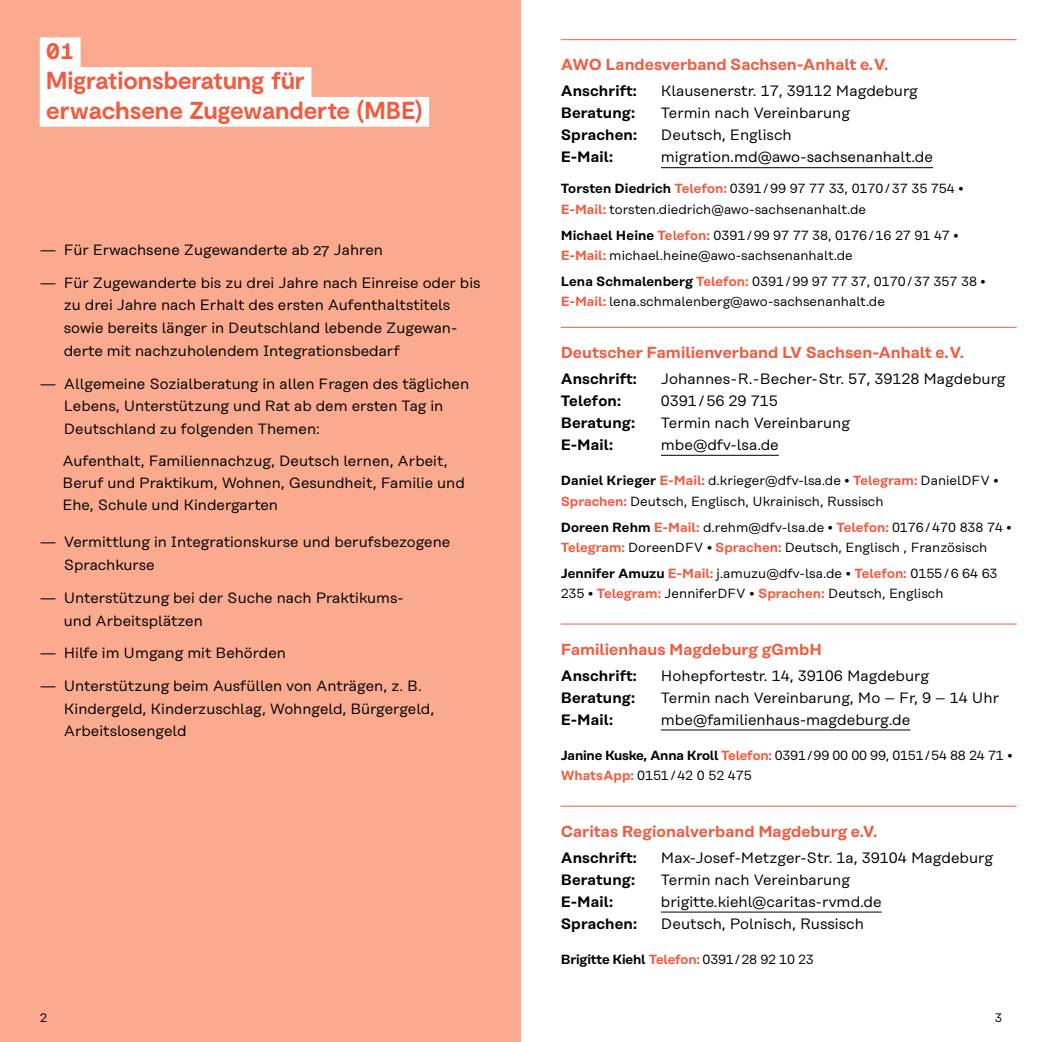
<style>
.page{position:relative;width:1042px;height:1042px;background:#fff}
.page>*{position:absolute;margin:0;border:0;box-sizing:border-box;transform-origin:0 0}
.t1{font:700 24.5px/29.8px "Moderat";letter-spacing:-.005em;color:#f15b40}
.t2{font:600 15.92px "Rational Text";color:#f15b40}
.t3{font:15.05px "Rational Text";color:#000}
.t4{font:600 15.05px "Rational Text";letter-spacing:.01em;color:#000}
.t5{font:14.88px/22.8px "Rational Text";color:#000}
.t6{font:13.3px/20.3px "Rational Text";color:#000}
.t7{font:600 13.3px "Rational Text";letter-spacing:-.015em;color:#000}
.t8{font:12.25px "Rational Text";color:#000}
.s1{font-weight:600}
.s2{font-weight:600;color:#f15b40}
.s3{font-size:15.05px}
.s4{color:#f15b40}
.s5{font-weight:400}
</style>
<div class="page">
<div style="left:0;top:0;width:521px;height:1042px;background:#f9aa8f"></div>
<div style="left:40px;top:37px;width:41px;height:30px;background:#fff"></div>
<div style="left:40px;top:67px;width:271px;height:30px;background:#fff"></div>
<div style="left:40px;top:97px;width:389px;height:30px;background:#fff"></div>
<hr style="left:561px;top:39px;width:455px;height:1px;background:#f15b40">
<hr style="left:661px;top:167px;width:272px;height:1px;background:#000">
<hr style="left:561px;top:327px;width:455px;height:1px;background:#f15b40">
<hr style="left:661px;top:455px;width:118px;height:1px;background:#000">
<hr style="left:561px;top:623px;width:455px;height:1px;background:#f15b40">
<hr style="left:661px;top:729px;width:249px;height:1px;background:#000">
<hr style="left:561px;top:806px;width:455px;height:1px;background:#f15b40">
<hr style="left:661px;top:911px;width:221px;height:1px;background:#000">
<h1 class="t1" style="left:46px;top:37px;width:378px">01<br>Migrationsberatung für erwachsene Zugewanderte (MBE)</h1>
<p class="t5" style="left:40px;top:238px;width:345px">— Für Erwachsene Zugewanderte ab 27 Jahren</p>
<p class="t5" style="left:64px;top:271px;width:418px;text-indent:-24px">— Für Zugewanderte bis zu drei Jahre nach Einreise oder bis zu drei Jahre nach Erhalt des ersten Aufenthaltstitels sowie bereits länger in Deutschland lebende Zugewan&shy;derte mit nachzuholendem Integrationsbedarf</p>
<p class="t5" style="left:64px;top:372px;width:407px;text-indent:-24px">— Allgemeine Sozialberatung in allen Fragen des täglichen<br>Lebens, Unterstützung und Rat ab dem ersten Tag in<br>Deutschland zu folgenden Themen:</p>
<p class="t5" style="left:63px;top:450px;width:404px;line-height:21.9px">Aufenthalt, Familiennachzug, Deutsch lernen, Arbeit,<br>Beruf und Praktikum, Wohnen, Gesundheit, Familie und<br>Ehe, Schule und Kindergarten</p>
<p class="t5" style="left:64px;top:531px;width:388px;text-indent:-24px">— Vermittlung in Integrationskurse und berufsbezogene<br>Sprachkurse</p>
<p class="t5" style="left:64px;top:586px;width:341px;text-indent:-24px">— Unterstützung bei der Suche nach Praktikums&shy;und Arbeitsplätzen</p>
<p class="t5" style="left:40px;top:641px;width:248px">— Hilfe im Umgang mit Behörden</p>
<p class="t5" style="left:64px;top:674px;width:372px;text-indent:-24px">— Unterstützung beim Ausfüllen von Anträgen, z. B.<br>Kindergeld, Kinderzuschlag, Wohngeld, Bürgergeld,<br>Arbeitslosengeld</p>
<p class="t2" style="left:561px;top:55px;width:329px">AWO Landesverband Sachsen-Anhalt e.V.</p>
<p class="t4" style="left:561px;top:82px;width:78px">Anschrift:</p>
<p class="t3" style="left:661px;top:82px;width:258px">Klausenerstr. 17, 39112 Magdeburg</p>
<p class="t4" style="left:561px;top:104px;width:76px">Beratung:</p>
<p class="t5" style="left:661px;top:102px;width:190px">Termin nach Vereinbarung</p>
<p class="t4" style="left:561px;top:126px;width:78px">Sprachen:</p>
<p class="t3" style="left:661px;top:126px;width:132px">Deutsch, Englisch</p>
<p class="t4" style="left:561px;top:148px;width:54px">E-Mail:</p>
<p class="t3" style="left:661px;top:149px;width:273px">migration.md@awo-sachsenanhalt.de</p>
<p class="t6" style="left:561px;top:179px;width:404px"><span class="s1">Torsten Diedrich</span> <span class="s2">Telefon:</span> 0391 / 99 97 77 33, 0170 / 37 35 754 •<br><span class="s2">E-Mail:</span> torsten.diedrich@awo-sachsenanhalt.de</p>
<p class="t6" style="left:561px;top:225px;width:399px"><span class="s1">Michael Heine</span> <span class="s2">Telefon:</span> 0391 / 99 97 77 38, 0176 / 16 27 91 47 •<br><span class="s2">E-Mail:</span> michael.heine@awo-sachsenanhalt.de</p>
<p class="t6" style="left:561px;top:271px;width:426px"><span class="s1">Lena Schmalenberg</span> <span class="s2">Telefon:</span> 0391 / 99 97 77 37, 0170 / 37 357 38 •<br><span class="s2">E-Mail:</span> lena.schmalenberg@awo-sachsenanhalt.de</p>
<p class="t2" style="left:561px;top:343px;width:405px">Deutscher Familienverband LV Sachsen-Anhalt e.V.</p>
<p class="t4" style="left:561px;top:369px;width:78px">Anschrift:</p>
<p class="t3" style="left:661px;top:370px;width:346px">Johannes-R.-Becher-Str. 57, 39128 Magdeburg</p>
<p class="t4" style="left:561px;top:392px;width:62px">Telefon:</p>
<p class="t3" style="left:661px;top:392px;width:118px">0391 / 56 29 715</p>
<p class="t4" style="left:561px;top:414px;width:76px">Beratung:</p>
<p class="t5" style="left:661px;top:411px;width:190px">Termin nach Vereinbarung</p>
<p class="t4" style="left:561px;top:436px;width:54px">E-Mail:</p>
<p class="t3" style="left:661px;top:436px;width:119px">mbe@dfv-lsa.de</p>
<p class="t6" style="left:561px;top:470px;width:439px"><span class="s1">Daniel Krieger</span> <span class="s2">E-Mail:</span> d.krieger@dfv-lsa.de • <span class="s2">Telegram:</span> DanielDFV •<br><span class="s2">Sprachen:</span> Deutsch, Englisch, Ukrainisch, Russisch</p>
<p class="t6" style="left:561px;top:517px;width:452px"><span class="s1">Doreen Rehm</span> <span class="s2">E-Mail:</span> d.rehm@dfv-lsa.de • <span class="s2">Telefon:</span> 0176 / 470 838 74 •<br><span class="s2">Telegram:</span> DoreenDFV • <span class="s2">Sprachen:</span> Deutsch, Englisch , Französisch</p>
<p class="t6" style="left:561px;top:563px;width:438px"><span class="s1">Jennifer Amuzu</span> <span class="s2">E-Mail:</span> j.amuzu@dfv-lsa.de • <span class="s2">Telefon:</span> 0155 / 6 64 63<br>235 • <span class="s2">Telegram:</span> JenniferDFV • <span class="s2">Sprachen:</span> Deutsch, Englisch</p>
<p class="t2" style="left:561px;top:639px;width:263px">Familienhaus Magdeburg gGmbH</p>
<p class="t4" style="left:561px;top:666px;width:78px">Anschrift:</p>
<p class="t3" style="left:661px;top:667px;width:270px">Hohepfortestr. 14, 39106 Magdeburg</p>
<p class="t4" style="left:561px;top:688px;width:76px">Beratung:</p>
<p class="t5" style="left:661px;top:686px;width:340px">Termin nach Vereinbarung<span class="s3">, Mo – Fr, 9 – 14 Uhr</span></p>
<p class="t4" style="left:561px;top:710px;width:54px">E-Mail:</p>
<p class="t3" style="left:661px;top:711px;width:251px">mbe@familienhaus-magdeburg.de</p>
<p class="t6" style="left:561px;top:745px;width:453px"><span class="s1">Janine Kuske, Anna Kroll</span> <span class="s2">Telefon:</span> 0391 / 99 00 00 99, 0151 / 54 88 24 71 •<br><span class="s2">WhatsApp:</span> 0151 / 42 0 52 475</p>
<p class="t2" style="left:561px;top:821px;width:318px">Caritas Regionalverband Magdeburg e.V.</p>
<p class="t4" style="left:561px;top:848px;width:78px">Anschrift:</p>
<p class="t3" style="left:661px;top:849px;width:334px">Max-Josef-Metzger-Str. 1a, 39104 Magdeburg</p>
<p class="t4" style="left:561px;top:870px;width:76px">Beratung:</p>
<p class="t5" style="left:661px;top:868px;width:190px">Termin nach Vereinbarung</p>
<p class="t4" style="left:561px;top:892px;width:54px">E-Mail:</p>
<p class="t3" style="left:661px;top:893px;width:222px">brigitte.kiehl@caritas-rvmd.de</p>
<p class="t4" style="left:561px;top:914px;width:78px">Sprachen:</p>
<p class="t3" style="left:661px;top:915px;width:204px">Deutsch, Polnisch, Russisch</p>
<p class="t7" style="left:561px;top:951px;width:255px">Brigitte Kiehl <span class="s4">Telefon:</span> <span class="s5">0391 / 28 92 10 23</span></p>
<p class="t8" style="left:40px;top:1011px;width:9px">2</p>
<p class="t8" style="left:995px;top:1011px;width:9px">3</p>
</div>
